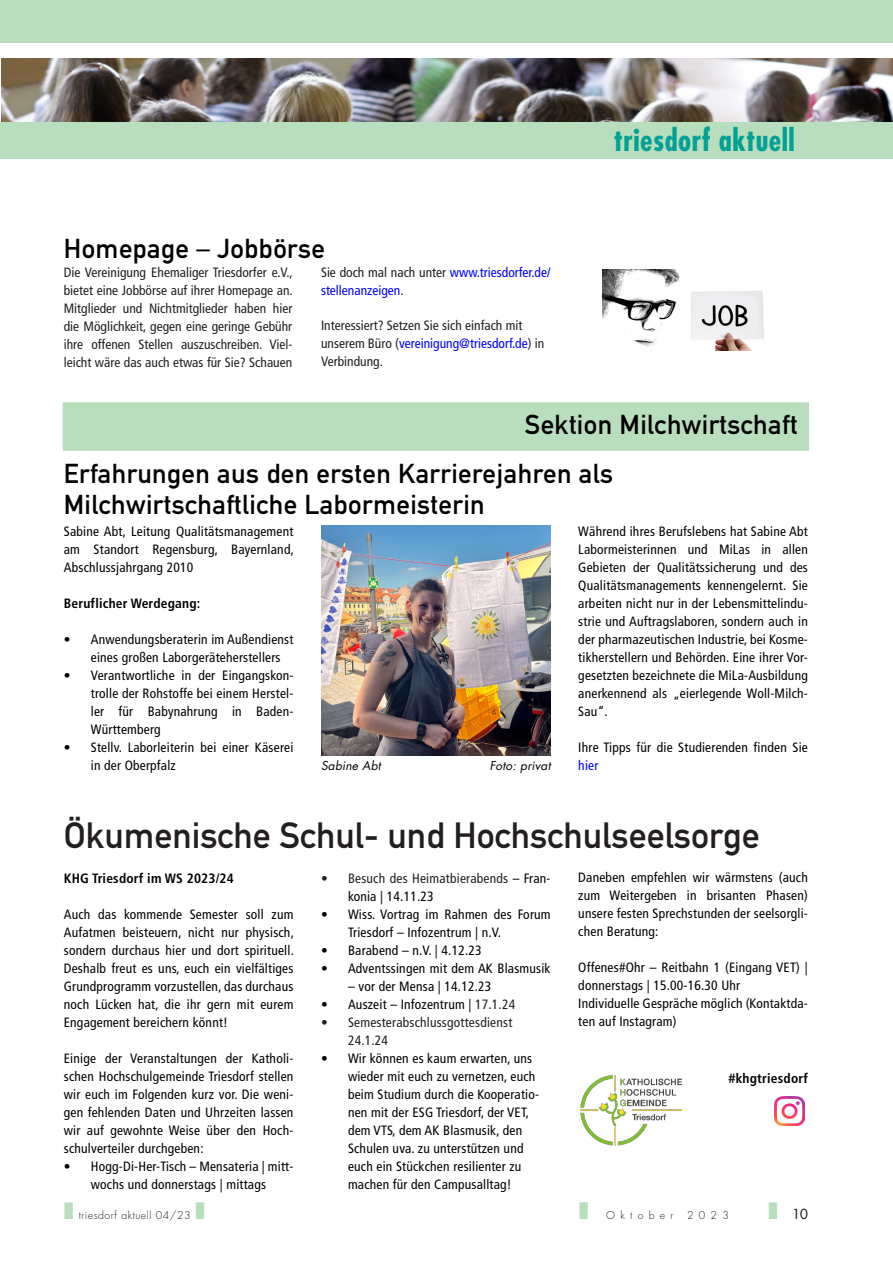
<style>
.page{position:relative;width:893px;height:1263px;background:#fff}
.page>*{position:absolute;margin:0;border:0;box-sizing:border-box;transform-origin:0 0}
.t1{font:36px "DIN Mittelschrift";color:#231f20}
.t2{font:700 condensed 30px "Futura";letter-spacing:.015em;color:#03a094}
.t3{font:27px/48.4px "DIN Mittelschrift";letter-spacing:.015em;color:#000}
.t4{font:condensed 13.5px/18px "Frutiger";letter-spacing:.015em;color:#000;text-align:justify}
.t5{font:condensed 13.5px/18px "Frutiger";color:#231f20}
.t6{font:condensed 13.5px/18px "Frutiger";color:#00f}
.t7{font:700 condensed 13.5px "Frutiger";letter-spacing:.015em;color:#000}
.t8{font:condensed 13.5px/18px "Frutiger";letter-spacing:.015em;color:#202122}
.t9{font:13.5px "Futura";color:#231f20}
.t10{font:italic 12px "Futura";letter-spacing:.015em;color:#000}
.t11{font:300 10.5px "Futura";letter-spacing:.05em;color:#231f20}
.t12{font:300 10.5px "Futura";letter-spacing:.5em;color:#231f20}
.s1{font-family:"Frutiger";font-stretch:condensed}
.s2{color:#231f20}
.s3{color:#00f}
.s4{color:#202122}
.s5{color:#000}
</style>
<div class="page">
<div style="left:0;top:0;width:893px;height:43px;background:#b9debd"></div>
<img style="left:1px;top:58px;width:892px;height:64px">
<div style="left:0;top:122px;width:893px;height:36px;background:#b9debd"></div>
<img style="left:603px;top:269px;width:161px;height:81px">
<div style="left:64px;top:404px;width:743px;height:45px;background:#b9debd"></div>
<div style="left:63px;top:402px;width:746px;height:49px;border:3px solid #b9debd"></div>
<img style="left:321px;top:526px;width:230px;height:229px">
<img style="left:775px;top:1096px;width:29px;height:29px">
<img style="left:580px;top:1075px;width:102px;height:71px">
<h3 class="t3" style="left:64px;top:225px;width:263px">Homepage <span class="s1">–</span> Jobbörse</h3>
<p class="t5" style="left:64px;top:263px;width:231px;text-align:justify">Die Vereinigung Ehemaliger Triesdorfer e.V., bietet eine Jobbörse auf ihrer Homepage an.<br>Mitglieder und Nichtmitglieder haben hier die Möglichkeit, gegen eine geringe Gebühr ihre offenen Stellen auszuschreiben. Viel&shy;leicht wäre das auch etwas für Sie? Schauen</p>
<p class="t6" style="left:321px;top:263px;width:231px"><span class="s2">Sie doch mal nach unter</span> www.triesdorfer.de/ stellenanzeigen<span class="s2">.</span></p>
<p class="t5" style="left:321px;top:316px;width:225px">Interessiert? Setzen Sie sich einfach mit unserem Büro (<span class="s3">vereinigung@triesdorf.de</span>) in<br>Verbindung.</p>
<h2 class="t2" style="left:614px;top:120px;width:182px">triesdorf aktuell</h2>
<h3 class="t3" style="left:64px;top:400px;width:735px;text-indent:461px">Sektion Milchwirtschaft<br>Erfahrungen aus den ersten Karrierejahren als</h3>
<h3 class="t3" style="left:64px;top:480px;width:422px">Milchwirtschaftliche Labormeisterin</h3>
<p class="t4" style="left:64px;top:522px;width:232px">Sabine Abt, Leitung Qualitätsmanagement am Standort Regensburg, Bayernland, Abschlussjahrgang 2010</p>
<p class="t7" style="left:64px;top:595px;width:138px">Beruflicher Werdegang:</p>
<p class="t4" style="left:91px;top:630px;width:204px;text-indent:-27px">• Anwendungsberaterin im Außendienst eines großen Laborgeräteherstellers</p>
<p class="t4" style="left:91px;top:666px;width:204px;text-indent:-27px">• Verantwortliche in der Eingangskon&shy;trolle der Rohstoffe bei einem Herstel&shy;ler für Babynahrung in Baden-Württemberg</p>
<p class="t4" style="left:91px;top:738px;width:204px;text-indent:-27px">• Stellv. Laborleiterin bei einer Käserei in der Oberpfalz</p>
<p class="t10" style="left:321px;top:758px;width:61px">Sabine Abt</p>
<p class="t10" style="left:490px;top:758px;width:62px">Foto: privat</p>
<p class="t4" style="left:578px;top:522px;width:231px">Während ihres Berufslebens hat Sabine Abt Labormeisterinnen und MiLas in allen Gebieten der Qualitätssicherung und des Qualitätsmanagements kennengelernt. Sie arbeiten nicht nur in der Lebensmittelindu&shy;strie und Auftragslaboren, sondern auch in der pharmazeutischen Industrie, bei Kosme&shy;tikherstellern und Behörden. Eine ihrer Vor&shy;gesetzten bezeichnete die MiLa-Ausbildung anerkennend als „eierlegende Woll-Milch-Sau“.</p>
<p class="t4" style="left:578px;top:738px;width:231px">Ihre Tipps für die Studierenden finden Sie</p>
<p class="t6" style="left:578px;top:756px;width:22px">hier</p>
<h1 class="t1" style="left:64px;top:814px;width:698px">Ökumenische Schul- und Hochschulseelsorge</h1>
<p class="t7" style="left:64px;top:870px;width:172px">KHG Triesdorf im WS 2023/24</p>
<p class="t4" style="left:64px;top:905px;width:232px">Auch das kommende Semester soll zum Aufatmen beisteuern, nicht nur physisch, sondern durchaus hier und dort spirituell.<br>Deshalb freut es uns, euch ein vielfältiges Grundprogramm vorzustellen, das durchaus noch Lücken hat, die ihr gern mit eurem Engagement bereichern könnt!</p>
<p class="t4" style="left:64px;top:1049px;width:231px">Einige der Veranstaltungen der Katholi&shy;schen Hochschulgemeinde Triesdorf stellen wir euch im Folgenden kurz vor. Die weni&shy;gen fehlenden Daten und Uhrzeiten lassen wir auf gewohnte Weise über den Hoch&shy;schulverteiler durchgeben:</p>
<p class="t4" style="left:64px;top:1157px;width:231px;text-align:center">• Hogg-Di-Her-Tisch – Mensateria <span class="s4">|</span> mitt&shy;wochs und donnerstags <span class="s4">|</span> mittags</p>
<p class="t4" style="left:578px;top:869px;width:231px">Daneben empfehlen wir wärmstens (auch zum Weitergeben in brisanten Phasen) unsere festen Sprechstunden der seelsorgli&shy;chen Beratung:</p>
<p class="t4" style="left:578px;top:959px;width:231px;text-align:left">Offenes#Ohr – Reitbahn 1 (Eingang VET) <span class="s4">| </span>donnerstags <span class="s4">|</span> 15.00-16.30 Uhr<br>Individuelle Gespräche möglich (Kontaktda&shy;ten auf Instagram)</p>
<p class="t8" style="left:348px;top:869px;width:204px;text-indent:-27px">• Besuch des Heimatbierabends <span class="s5">– Fran&shy;konia</span> | <span class="s5">14.11.23</span></p>
<p class="t4" style="left:348px;top:905px;width:204px;text-indent:-27px">• Wiss. Vortrag im Rahmen des Forum<br>Triesdorf – Infozentrum <span class="s4">|</span> n.V.</p>
<p class="t4" style="left:321px;top:941px;width:162px">• Barabend – n.V. <span class="s4">|</span> 4.12.23</p>
<p class="t4" style="left:321px;top:959px;width:231px">• Adventssingen mit dem AK Blasmusik</p>
<p class="t4" style="left:348px;top:977px;width:145px">– vor der Mensa <span class="s4">|</span> 14.12.23</p>
<p class="t4" style="left:321px;top:995px;width:196px">• Auszeit – Infozentrum <span class="s4">| 17.1.24</span></p>
<p class="t5" style="left:348px;top:1013px;width:166px;text-indent:-27px">• Semesterabschlussgottesdienst<br>24.1.24</p>
<p class="t4" style="left:348px;top:1049px;width:193px;text-align:left;text-indent:-27px">• Wir können es kaum erwarten, uns wieder mit euch zu vernetzen, euch beim Studium durch die Kooperatio&shy;nen mit der ESG Triesdorf, der VET, dem VTS, dem AK Blasmusik, den<br>Schulen uva. zu unterstützen und euch ein Stückchen resilienter zu machen für den Campusalltag!</p>
<p class="t7" style="left:728px;top:1070px;width:81px">#khgtriesdorf</p>
<p class="t11" style="left:79px;top:1209px;width:114px">triesdorf aktuell 04/23</p>
<p class="t12" style="left:606px;top:1209px;width:69px">Oktober</p>
<p class="t11" style="left:687px;top:1209px;width:43px">2023</p>
<p class="t9" style="left:792px;top:1205px;width:17px">10</p>
</div>
